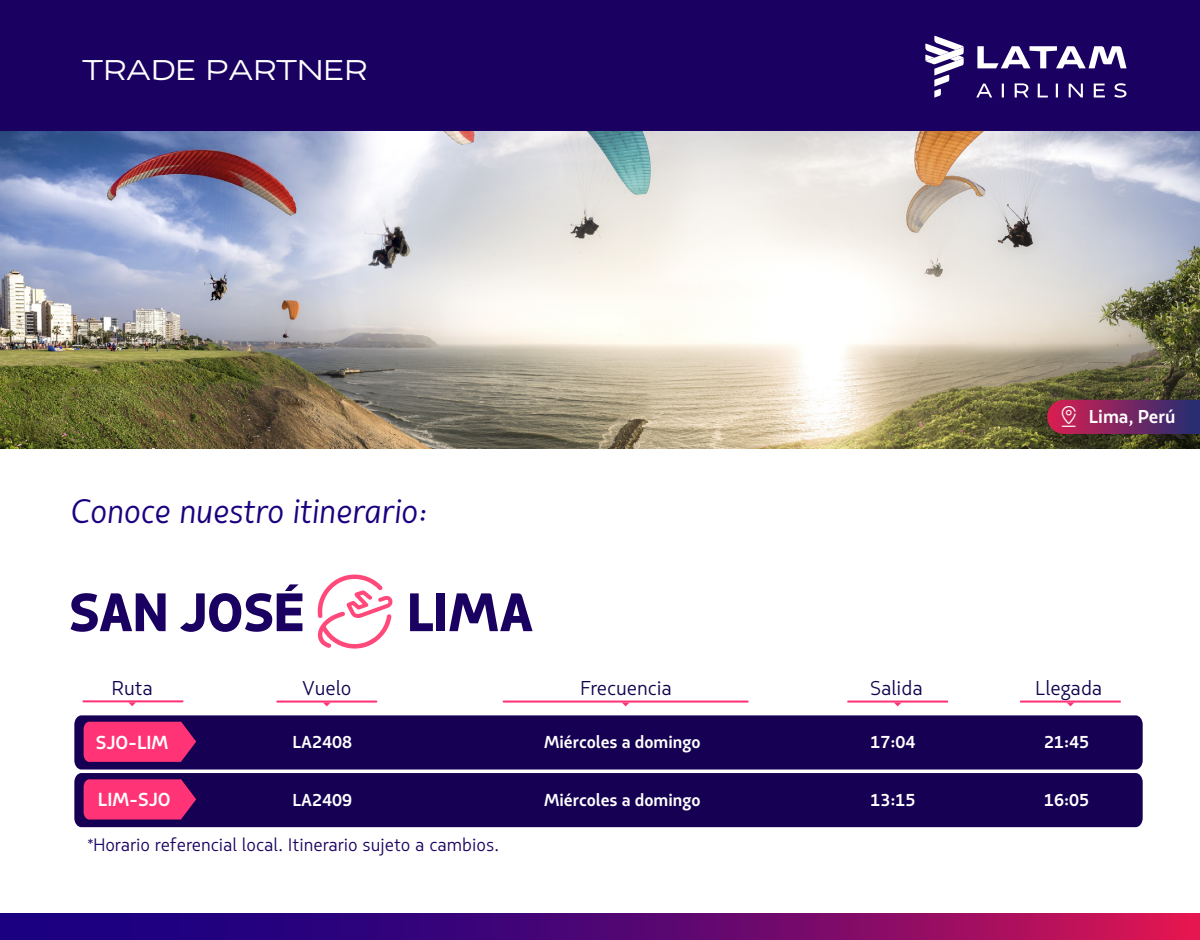
<style>
.page{position:relative;width:1200px;height:940px;background:#fff}
.page>*{position:absolute;margin:0;border:0;box-sizing:border-box;transform-origin:0 0}
.t1{font:900 54px "Latam Sans";color:#1a0061}
.t2{font:italic 34px "Latam Sans";color:#1b0080}
.t3{font:expanded 28.4px "Latam Sans";color:#fff}
.t4{font:20px "Latam Sans";color:#0f014e}
.t5{font:700 18.8px "Latam Sans";color:#fff}
.t6{font:700 18.6px "Latam Sans";color:#fff}
.t7{font:18px "Latam Sans";color:#1a0061}
.t8{font:700 17.2px "Latam Sans";color:#fff}
.s1{color:#ff497a}
</style>
<div class="page">
<svg style="left:0;top:913px;width:1200px;height:26px;background:#5f0770"></svg>
<div style="left:0;top:0;width:1200px;height:136px;background:#1a0061"></div>
<svg style="left:976px;top:83px;width:150px;height:15px"></svg>
<svg style="left:977px;top:46px;width:150px;height:22px"></svg>
<svg style="left:925px;top:36px;width:39px;height:62px"></svg>
<div style="left:74px;top:715px;width:1069px;height:54px;background:#160053"></div>
<hr style="left:83px;top:700px;width:100px;height:2px;background:#ff3375">
<svg style="left:128px;top:702px;width:8px;height:4px"></svg>
<hr style="left:503px;top:700px;width:246px;height:2px;background:#ff3375">
<svg style="left:622px;top:702px;width:7px;height:4px"></svg>
<hr style="left:276px;top:700px;width:101px;height:2px;background:#ff3375">
<svg style="left:323px;top:702px;width:8px;height:4px"></svg>
<hr style="left:847px;top:700px;width:101px;height:2px;background:#ff3375">
<svg style="left:894px;top:702px;width:8px;height:4px"></svg>
<hr style="left:1020px;top:700px;width:101px;height:2px;background:#ff3375">
<svg style="left:1067px;top:702px;width:7px;height:4px"></svg>
<svg style="left:84px;top:721px;width:112px;height:40px;background:#eb2e72"></svg>
<div style="left:74px;top:773px;width:1069px;height:53px;background:#160053"></div>
<svg style="left:84px;top:778px;width:112px;height:41px;background:#e72d71"></svg>
<img style="left:0;top:131px;width:1200px;height:317px">
<svg style="left:1047px;top:399px;width:153px;height:35px;background:#79275f"></svg>
<h3 class="t3" style="left:82px;top:52px;width:286px">TRADE PARTNER</h3>
<h2 class="t2" style="left:71px;top:489px;width:359px">Conoce nuestro itinerario:</h2>
<h1 class="t1" style="left:69px;top:579px;width:466px">SAN JOSÉ<span class="s1">✓</span>LIMA</h1>
<p class="t6" style="left:1089px;top:405px;width:88px">Lima, Perú</p>
<p class="t4" style="left:112px;top:674px;width:42px">Ruta</p>
<p class="t4" style="left:302px;top:675px;width:51px">Vuelo</p>
<p class="t4" style="left:580px;top:675px;width:93px">Frecuencia</p>
<p class="t4" style="left:870px;top:675px;width:54px">Salida</p>
<p class="t4" style="left:1035px;top:675px;width:68px">Llegada</p>
<p class="t5" style="left:96px;top:730px;width:74px">SJO-LIM</p>
<p class="t8" style="left:293px;top:731px;width:61px">LA2408</p>
<p class="t8" style="left:544px;top:731px;width:158px">Miércoles a domingo</p>
<p class="t8" style="left:871px;top:731px;width:47px">17:04</p>
<p class="t8" style="left:1044px;top:731px;width:47px">21:45</p>
<p class="t5" style="left:98px;top:787px;width:74px">LIM-SJO</p>
<p class="t8" style="left:293px;top:789px;width:61px">LA2409</p>
<p class="t8" style="left:544px;top:789px;width:158px">Miércoles a domingo</p>
<p class="t8" style="left:871px;top:789px;width:47px">13:15</p>
<p class="t8" style="left:1044px;top:789px;width:47px">16:05</p>
<p class="t7" style="left:87px;top:833px;width:413px">*Horario referencial local. Itinerario sujeto a cambios.</p>
</div>
